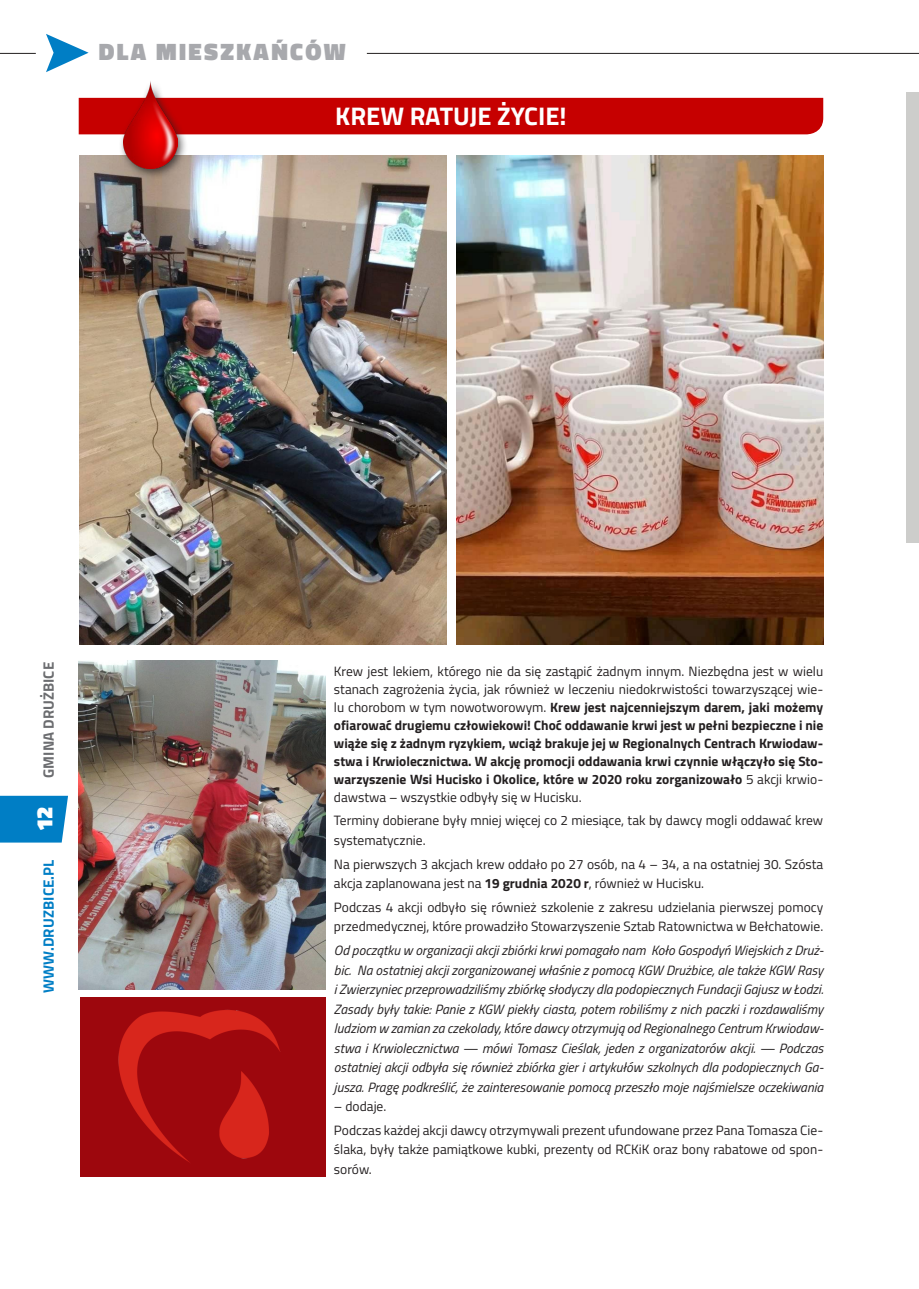
<style>
.page{position:relative;width:919px;height:1289px;background:#fff}
.page>*{position:absolute;margin:0;border:0;box-sizing:border-box;transform-origin:0 0}
.t1{font:700 25.5px "Titillium Web";color:#fff}
.t2{font:900 24px "Titillium Web";letter-spacing:.1em;color:#a8a9ad}
.t3{font:900 22.5px "Titillium Web";color:#fff}
.t4{font:700 15px "Titillium Web";letter-spacing:.01em;color:#007ec5}
.t5{font:700 15px "Titillium Web";color:#6c6d70}
.t6{font:italic 13.5px/19.5px "Titillium Web";color:#231f20;text-align:justify}
.t7{font:700 13.5px/18px "Titillium Web";color:#231f20;text-align:justify}
.t8{font:13.5px/19.5px "Titillium Web";color:#231f20}
.s1{font-weight:400}
.s2{font-weight:700}
</style>
<div class="page">
<div style="left:906px;top:92px;width:12px;height:450px;background:#cdcdcb"></div>
<div style="left:79px;top:98px;width:744px;height:36px;background:#c60000"></div>
<svg style="left:0;top:795px;width:68px;height:47px;background:#0f85c8"></svg>
<svg style="left:46px;top:34px;width:43px;height:38px"></svg>
<hr style="left:367px;top:53px;width:551px;height:1px;background:#231f20">
<hr style="left:0;top:53px;width:36px;height:1px;background:#231f20">
<img style="left:79px;top:660px;width:246px;height:329px">
<img style="left:80px;top:155px;width:366px;height:489px">
<img style="left:456px;top:155px;width:367px;height:489px">
<div style="left:119px;top:79px;width:69px;height:100px;background:#231f20;opacity:.75"></div>
<img style="left:123px;top:81px;width:54px;height:88px">
<div style="left:80px;top:997px;width:245px;height:179px;background:#9d070d"></div>
<img style="left:118px;top:1009px;width:163px;height:154px">
<h2 class="t2" style="left:99px;top:34px;width:249px">DLA MIESZKAŃCÓW</h2>
<h1 class="t1" style="left:335px;top:96px;width:233px">KREW RATUJE ŻYCIE!</h1>
<p class="t5" style="left:37px;top:777px;width:117px;rotate:-90deg">GMINA DRUŻBICE</p>
<h3 class="t3" style="left:28px;top:831px;width:26px;rotate:-90deg">12</h3>
<p class="t4" style="left:37px;top:993px;width:135px;rotate:-90deg">WWW.DRUZBICE.PL</p>
<p class="t7" style="left:334px;top:661px;width:490px"><span class="s1">Krew jest lekiem, którego nie da się zastąpić żadnym innym. Niezbędna jest w wielu stanach zagrożenia życia, jak również w leczeniu niedokrwistości towarzyszącej wie&shy;lu chorobom w tym nowotworowym.</span> Krew jest najcenniejszym darem, jaki możemy ofiarować drugiemu człowiekowi! Choć oddawanie krwi jest w pełni bezpieczne i nie wiąże się z żadnym ryzykiem, wciąż brakuje jej w Regionalnych Centrach Krwiodaw&shy;stwa i Krwiolecznictwa. W akcję promocji oddawania krwi czynnie włączyło się Sto&shy;warzyszenie Wsi Hucisko i Okolice, które w 2020 roku zorganizowało <span class="s1">5 akcji krwio&shy;dawstwa – wszystkie odbyły się w Hucisku.</span></p>
<p class="t8" style="left:334px;top:810px;width:490px">Terminy dobierane były mniej więcej co 2 miesiące, tak by dawcy mogli oddawać krew systematycznie.</p>
<p class="t8" style="left:334px;top:853px;width:490px">Na pierwszych 3 akcjach krew oddało po 27 osób, na 4 – 34, a na ostatniej 30. Szósta akcja zaplanowana jest na <span class="s2">19 grudnia 2020 r</span>, również w Hucisku.</p>
<p class="t8" style="left:334px;top:896px;width:490px">Podczas 4 akcji odbyło się również szkolenie z zakresu udzielania pierwszej pomocy przedmedycznej, które prowadziło Stowarzyszenie Sztab Ratownictwa w Bełchatowie.</p>
<p class="t6" style="left:334px;top:939px;width:491px">Od początku w organizacji akcji zbiórki krwi pomagało nam Koło Gospodyń Wiejskich z Druż&shy;bic. Na ostatniej akcji zorganizowanej właśnie z pomocą KGW Drużbice, ale także KGW Rasy i Zwierzyniec przeprowadziliśmy zbiórkę słodyczy dla podopiecznych Fundacji Gajusz w Łodzi.<br>Zasady były takie: Panie z KGW piekły ciasta, potem robiliśmy z nich paczki i rozdawaliśmy ludziom w zamian za czekolady, które dawcy otrzymują od Regionalnego Centrum Krwiodaw&shy;stwa i Krwiolecznictwa — mówi Tomasz Cieślak, jeden z organizatorów akcji. — Podczas ostatniej akcji odbyła się również zbiórka gier i artykułów szkolnych dla podopiecznych Ga&shy;jusza. Pragę podkreślić, że zainteresowanie pomocą przeszło moje najśmielsze oczekiwania</p>
<p class="t8" style="left:334px;top:1093px;width:490px;line-height:23.7px">– dodaje.<br>Podczas każdej akcji dawcy otrzymywali prezent ufundowane przez Pana Tomasza Cie-</p>
<p class="t8" style="left:334px;top:1139px;width:490px">ślaka, były także pamiątkowe kubki, prezenty od RCKiK oraz bony rabatowe od spon&shy;sorów.</p>
</div>
